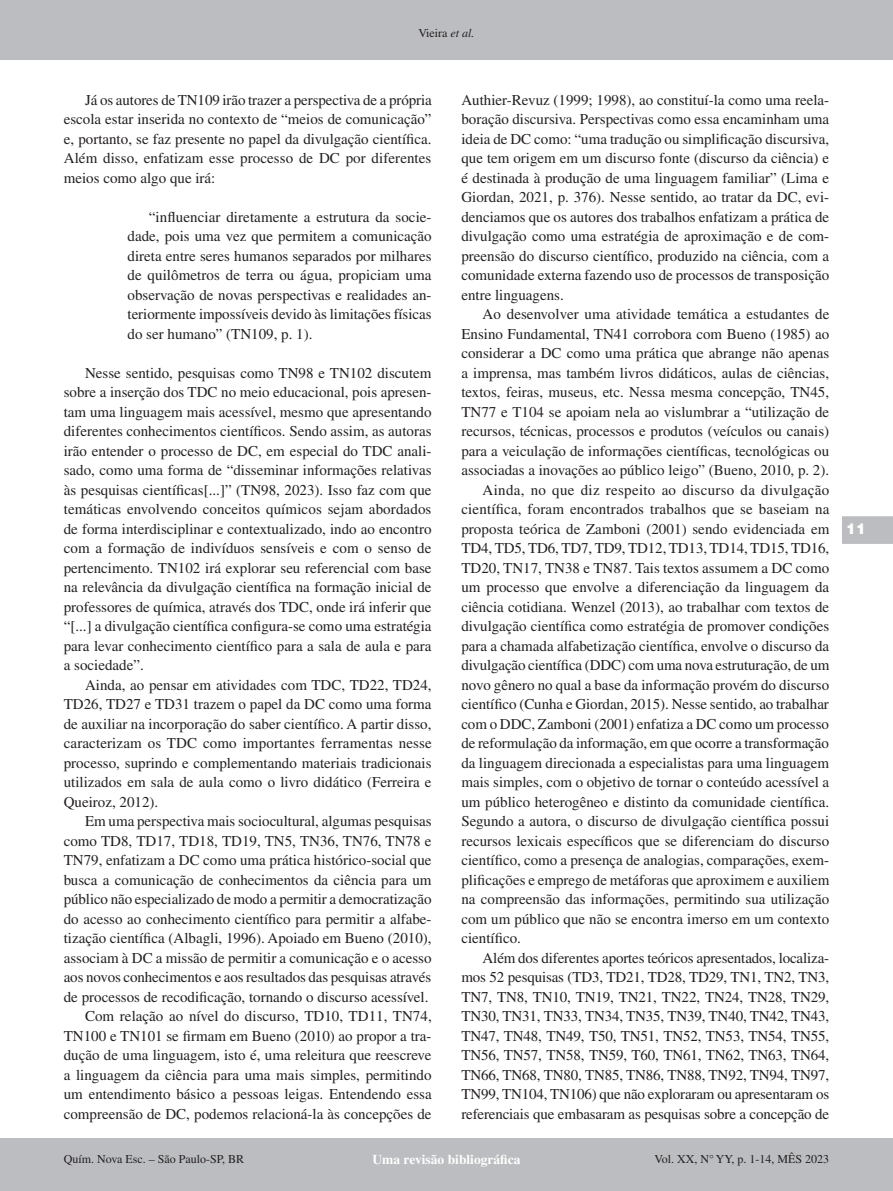
<style>
.page{position:relative;width:893px;height:1191px;background:#fff}
.page>*{position:absolute;margin:0;border:0;box-sizing:border-box;transform-origin:0 0}
.Citação{font:15px/19.5px "Times LT Std";color:#231f20;text-align:justify}
.t1{font:900 15px "Swiss 721 BT";color:#fff}
.t2{font:700 13.5px "Times LT Std";color:#fff}
.t3{font:12px "Times LT Std";color:#231f20}
.s1{font-style:italic}
</style>
<div class="page">
<div style="left:0;top:0;width:893px;height:60px;background:#bcbdc0"></div>
<div style="left:0;top:1138px;width:893px;height:53px;background:#bcbdc0"></div>
<svg style="left:842px;top:516px;width:51px;height:28px"></svg>
<p class="t3" style="left:418px;top:27px;width:58px">Vieira <span class="s1">et al.</span></p>
<p class="Citação" style="left:64px;top:90px;width:370px;text-indent:21px">Já os autores de TN109 irão trazer a perspectiva de a própria escola estar inserida no contexto de “meios de comunicação” e, portanto, se faz presente no papel da divulgação científica.<br>Além disso, enfatizam esse processo de DC por diferentes meios como algo que irá:</p>
<p class="Citação" style="left:128px;top:207px;width:306px;text-indent:21px">“influenciar diretamente a estrutura da socie&shy;dade, pois uma vez que permitem a comunicação direta entre seres humanos separados por milhares de quilômetros de terra ou água, propiciam uma observação de novas perspectivas e realidades an&shy;teriormente impossíveis devido às limitações físicas do ser humano” (TN109, p. 1).</p>
<p class="Citação" style="left:64px;top:363px;width:369px;text-indent:21px">Nesse sentido, pesquisas como TN98 e TN102 discutem sobre a inserção dos TDC no meio educacional, pois apresen&shy;tam uma linguagem mais acessível, mesmo que apresentando diferentes conhecimentos científicos. Sendo assim, as autoras irão entender o processo de DC, em especial do TDC anali&shy;sado, como uma forma de “disseminar informações relativas às pesquisas científicas[...]” (TN98, 2023). Isso faz com que temáticas envolvendo conceitos químicos sejam abordados de forma interdisciplinar e contextualizado, indo ao encontro com a formação de indivíduos sensíveis e com o senso de pertencimento. TN102 irá explorar seu referencial com base na relevância da divulgação científica na formação inicial de professores de química, através dos TDC, onde irá inferir que “[...] a divulgação científica configura-se como uma estratégia para levar conhecimento científico para a sala de aula e para a sociedade”.</p>
<p class="Citação" style="left:64px;top:675px;width:370px;text-indent:21px">Ainda, ao pensar em atividades com TDC, TD22, TD24, TD26, TD27 e TD31 trazem o papel da DC como uma forma de auxiliar na incorporação do saber científico. A partir disso, caracterizam os TDC como importantes ferramentas nesse processo, suprindo e complementando materiais tradicionais utilizados em sala de aula como o livro didático (Ferreira e Queiroz, 2012).</p>
<p class="Citação" style="left:64px;top:811px;width:369px;text-indent:21px">Em uma perspectiva mais sociocultural, algumas pesquisas como TD8, TD17, TD18, TD19, TN5, TN36, TN76, TN78 e TN79, enfatizam a DC como uma prática histórico-social que busca a comunicação de conhecimentos da ciência para um público não especializado de modo a permitir a democratização do acesso ao conhecimento científico para permitir a alfabe&shy;tização científica (Albagli, 1996). Apoiado em Bueno (2010), associam à DC a missão de permitir a comunicação e o acesso aos novos conhecimentos e aos resultados das pesquisas através de processos de recodificação, tornando o discurso acessível.</p>
<p class="Citação" style="left:64px;top:1006px;width:369px;text-indent:21px">Com relação ao nível do discurso, TD10, TD11, TN74, TN100 e TN101 se firmam em Bueno (2010) ao propor a tra&shy;dução de uma linguagem, isto é, uma releitura que reescreve a linguagem da ciência para uma mais simples, permitindo um entendimento básico a pessoas leigas. Entendendo essa compreensão de DC, podemos relacioná-la às concepções de</p>
<p class="Citação" style="left:461px;top:90px;width:369px">Authier-Revuz (1999; 1998), ao constituí-la como uma reela&shy;boração discursiva. Perspectivas como essa encaminham uma ideia de DC como: “uma tradução ou simplificação discursiva, que tem origem em um discurso fonte (discurso da ciência) e é destinada à produção de uma linguagem familiar” (Lima e Giordan, 2021, p. 376). Nesse sentido, ao tratar da DC, evi&shy;denciamos que os autores dos trabalhos enfatizam a prática de divulgação como uma estratégia de aproximação e de com&shy;preensão do discurso científico, produzido na ciência, com a comunidade externa fazendo uso de processos de transposição entre linguagens.</p>
<p class="Citação" style="left:461px;top:304px;width:369px;text-indent:21px">Ao desenvolver uma atividade temática a estudantes de Ensino Fundamental, TN41 corrobora com Bueno (1985) ao considerar a DC como uma prática que abrange não apenas a imprensa, mas também livros didáticos, aulas de ciências, textos, feiras, museus, etc. Nessa mesma concepção, TN45, TN77 e T104 se apoiam nela ao vislumbrar a “utilização de recursos, técnicas, processos e produtos (veículos ou canais) para a veiculação de informações científicas, tecnológicas ou associadas a inovações ao público leigo” (Bueno, 2010, p. 2).</p>
<p class="Citação" style="left:461px;top:480px;width:369px;text-indent:21px">Ainda, no que diz respeito ao discurso da divulgação científica, foram encontrados trabalhos que se baseiam na proposta teórica de Zamboni (2001) sendo evidenciada em TD4, TD5, TD6, TD7, TD9, TD12, TD13, TD14, TD15, TD16, TD20, TN17, TN38 e TN87. Tais textos assumem a DC como um processo que envolve a diferenciação da linguagem da ciência cotidiana. Wenzel (2013), ao trabalhar com textos de divulgação científica como estratégia de promover condições para a chamada alfabetização científica, envolve o discurso da divulgação científica (DDC) com uma nova estruturação, de um novo gênero no qual a base da informação provém do discurso científico (Cunha e Giordan, 2015). Nesse sentido, ao trabalhar com o DDC, Zamboni (2001) enfatiza a DC como um processo de reformulação da informação, em que ocorre a transformação da linguagem direcionada a especialistas para uma linguagem mais simples, com o objetivo de tornar o conteúdo acessível a um público heterogêneo e distinto da comunidade científica.<br>Segundo a autora, o discurso de divulgação científica possui recursos lexicais específicos que se diferenciam do discurso científico, como a presença de analogias, comparações, exem&shy;plificações e emprego de metáforas que aproximem e auxiliem na compreensão das informações, permitindo sua utilização com um público que não se encontra imerso em um contexto científico.</p>
<p class="Citação" style="left:461px;top:948px;width:369px;text-indent:21px">Além dos diferentes aportes teóricos apresentados, localiza&shy;mos 52 pesquisas (TD3, TD21, TD28, TD29, TN1, TN2, TN3, TN7, TN8, TN10, TN19, TN21, TN22, TN24, TN28, TN29, TN30, TN31, TN33, TN34, TN35, TN39, TN40, TN42, TN43, TN47, TN48, TN49, T50, TN51, TN52, TN53, TN54, TN55, TN56, TN57, TN58, TN59, T60, TN61, TN62, TN63, TN64, TN66, TN68, TN80, TN85, TN86, TN88, TN92, TN94, TN97, TN99, TN104, TN106) que não exploraram ou apresentaram os referenciais que embasaram as pesquisas sobre a concepção de</p>
<p class="t3" style="left:64px;top:1152px;width:182px">Quím. Nova Esc. – São Paulo-SP, BR</p>
<p class="t2" style="left:372px;top:1151px;width:150px">Uma revisão bibliográfica</p>
<p class="t3" style="left:655px;top:1152px;width:176px">Vol. XX, N° YY, p. 1-14, MÊS 2023</p>
<p class="t1" style="left:846px;top:519px;width:21px">11</p>
</div>
